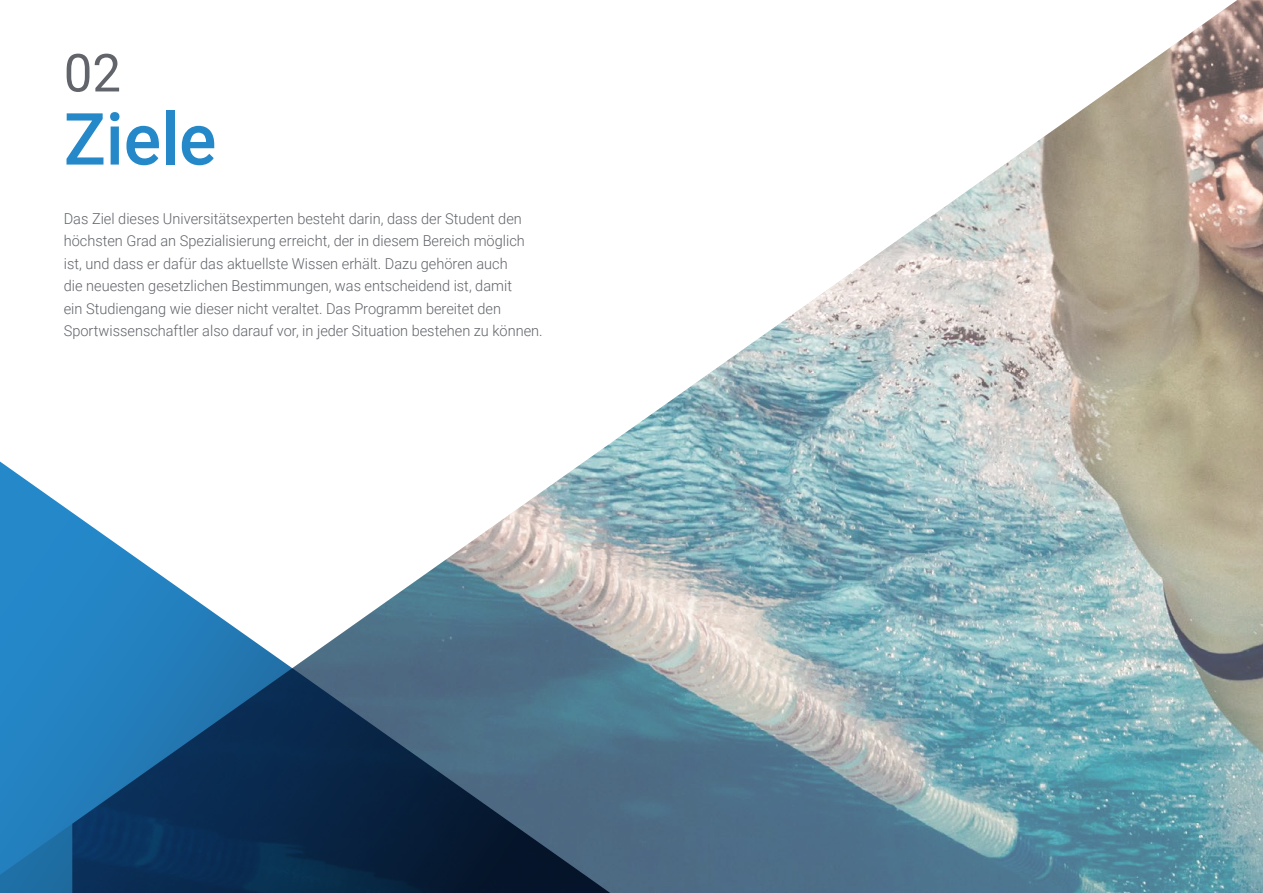
<style>
.page{position:relative;width:1263px;height:893px;background:#fff}
.page>*{position:absolute;margin:0;border:0;box-sizing:border-box;transform-origin:0 0}
.t1{font:500 72px "Roboto";color:#2488c9}
.t2{font:52.5px "Roboto";color:#61646a}
.t3{font:300 15px/22.5px "Roboto";color:#61646a}
</style>
<div class="page">
<img style="left:606px;top:0;width:657px;height:893px">
<svg style="left:0;top:446px;width:640px;height:447px"></svg>
<h2 class="t2" style="left:64px;top:36px;width:59px">02</h2>
<h1 class="t1" style="left:64px;top:89px;width:154px">Ziele</h1>
<p class="t3" style="left:64px;top:207px;width:480px">Das Ziel dieses Universitätsexperten besteht darin, dass der Student den höchsten Grad an Spezialisierung erreicht, der in diesem Bereich möglich ist, und dass er dafür das aktuellste Wissen erhält. Dazu gehören auch<br>die neuesten gesetzlichen Bestimmungen, was entscheidend ist, damit<br>ein Studiengang wie dieser nicht veraltet. Das Programm bereitet den Sportwissenschaftler also darauf vor, in jeder Situation bestehen zu können.</p>
</div>
